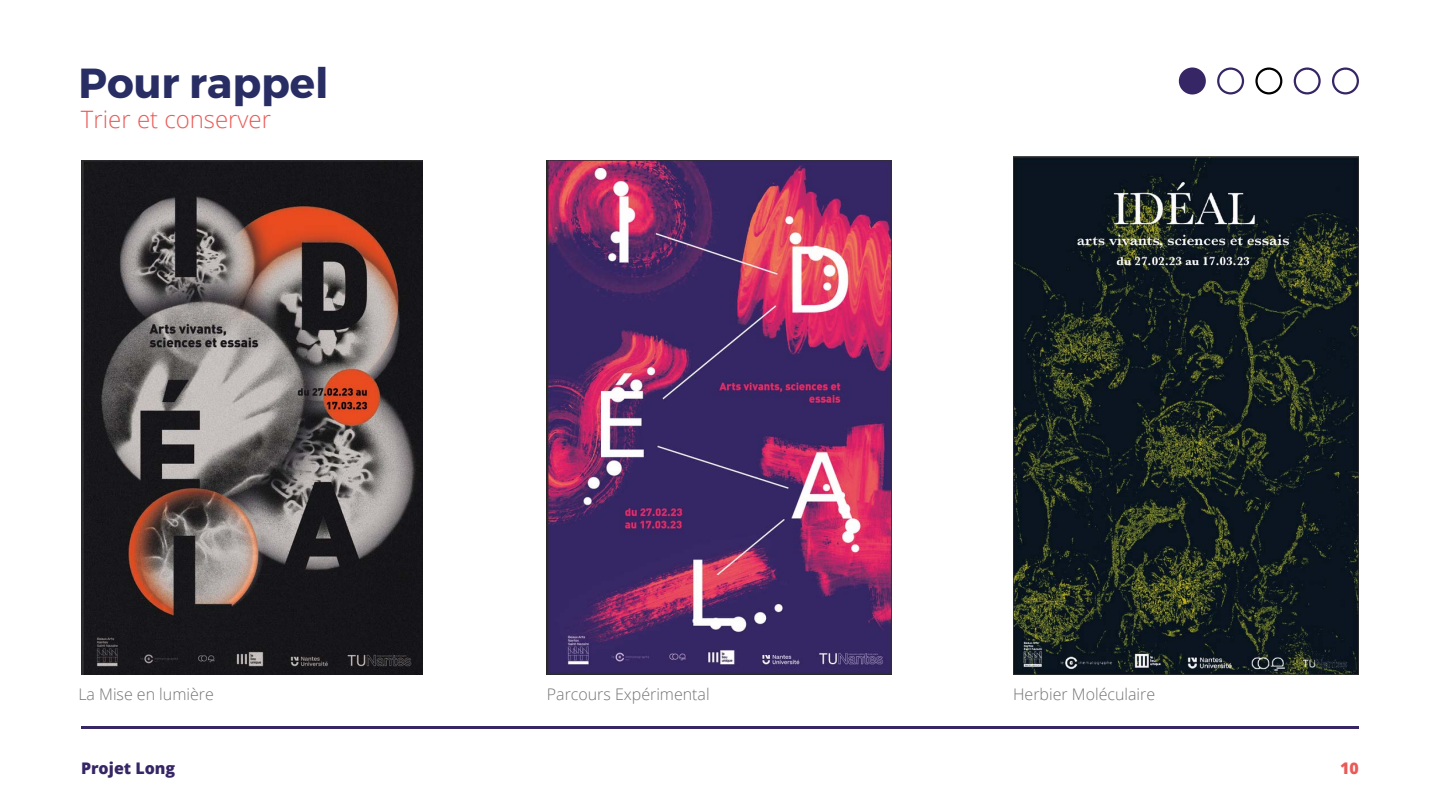
<style>
.page{position:relative;width:1440px;height:810px;background:#fff}
.page>*{position:absolute;margin:0;border:0;box-sizing:border-box;transform-origin:0 0}
.t1{font:700 42px "Montserrat";color:#282d64}
.t2{font:300 24px "Open Sans";color:#ea5b58}
.t3{font:300 16px "Open Sans";color:#737373}
.t4{font:800 16px "Open Sans";color:#372665}
.t5{font:800 16px "Open Sans";color:#ea5b58}
</style>
<div class="page">
<hr style="left:81px;top:726px;width:1278px;height:3px;background:#372665">
<img style="left:1013px;top:156px;width:346px;height:519px">
<img style="left:547px;top:161px;width:344px;height:514px">
<img style="left:81px;top:161px;width:342px;height:514px">
<svg style="left:1332px;top:67px;width:27px;height:27px"></svg>
<svg style="left:1294px;top:67px;width:27px;height:27px"></svg>
<svg style="left:1255px;top:67px;width:27px;height:27px"></svg>
<svg style="left:1217px;top:67px;width:27px;height:27px"></svg>
<div style="left:1179px;top:67px;width:27px;height:28px;background:#372665;border-radius:50%"></div>
<h1 class="t1" style="left:78px;top:55px;width:252px">Pour rappel</h1>
<h2 class="t2" style="left:81px;top:103px;width:192px">Trier et conserver</h2>
<p class="t3" style="left:78px;top:683px;width:137px">La Mise en lumière</p>
<p class="t3" style="left:547px;top:683px;width:164px">Parcours Expérimental</p>
<p class="t3" style="left:1013px;top:683px;width:143px">Herbier Moléculaire</p>
<p class="t4" style="left:81px;top:757px;width:96px">Projet Long</p>
<p class="t5" style="left:1340px;top:757px;width:20px">10</p>
</div>
